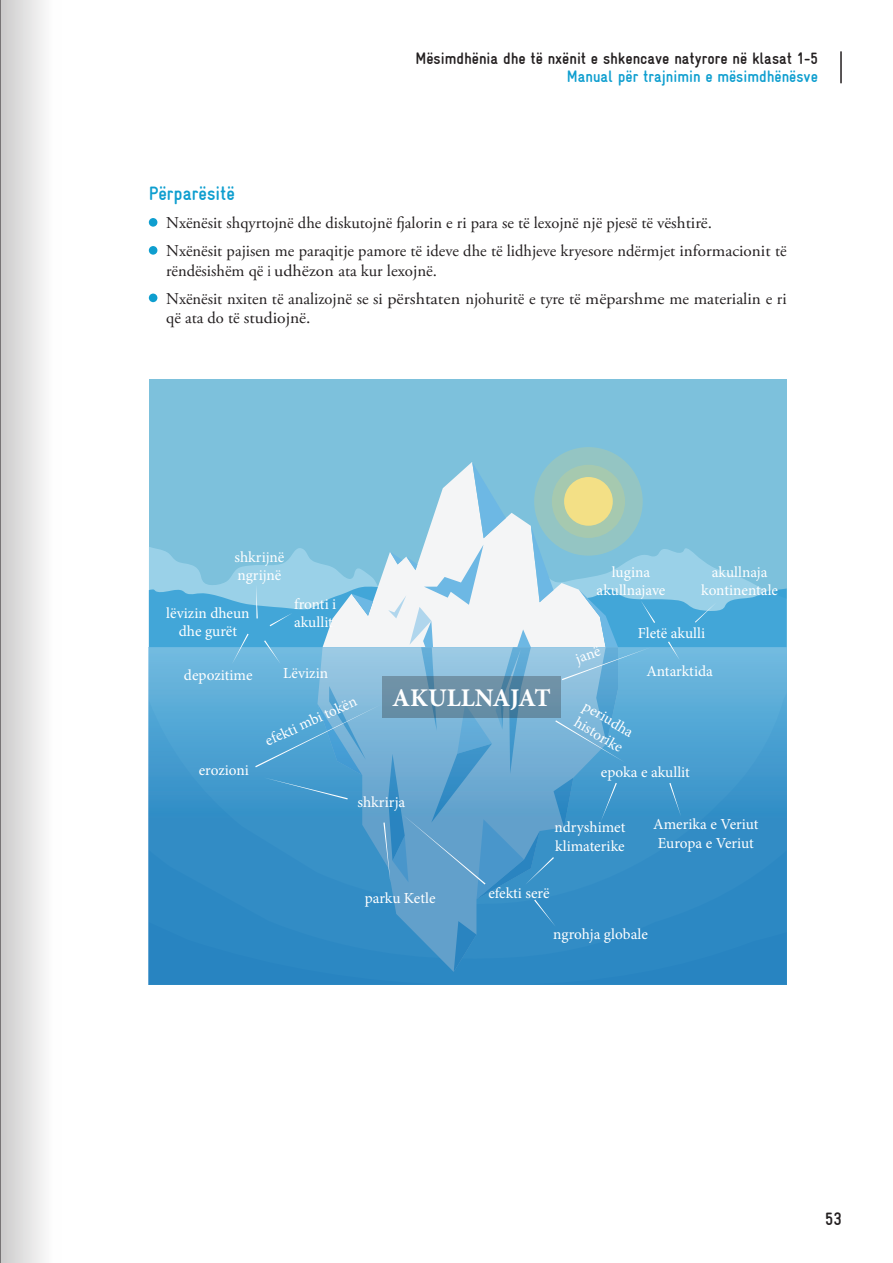
<style>
.page{position:relative;width:893px;height:1263px;background:#fff}
.page>*{position:absolute;margin:0;border:0;box-sizing:border-box;transform-origin:0 0}
.t1{font:700 25.5px "Minion Pro";color:#fff}
.t2{font:700 19.5px "Gravur Condensed";color:#0e9ecf}
.t3{font:700 18px "Gravur Condensed";color:#231f20}
.t4{font:16.5px/28px "Adobe Garamond Pro";color:#231f20}
.t5{font:700 16.5px "Gravur Condensed";color:#231f20}
.t6{font:700 16.5px "Gravur Condensed";color:#0e9ecf}
.t7{font:15.3px/18.3px "Minion Pro";color:#fff;text-align:center}
</style>
<div class="page">
<hr style="left:840px;top:52px;width:2px;height:31px;background:#231f20">
<div style="left:149px;top:218px;width:8px;height:9px;background:#0e9ecf;border-radius:50%"></div>
<div style="left:149px;top:246px;width:8px;height:9px;background:#0e9ecf;border-radius:50%"></div>
<div style="left:149px;top:294px;width:8px;height:8px;background:#0e9ecf;border-radius:50%"></div>
<div style="left:149px;top:379px;width:638px;height:606px;background:#7dc1dc"></div>
<div style="left:534px;top:447px;width:109px;height:109px;background:#94c5c3;border-radius:50%"></div>
<svg style="left:149px;top:462px;width:638px;height:523px"></svg>
<div style="left:0;top:0;width:62px;height:1263px;background:linear-gradient(to right,#cbcacb,#fff)"></div>
<hr style="left:0;top:0;width:1px;height:1263px;background:#231f20">
<p class="t5" style="left:415px;top:48px;width:404px">Mësimdhënia dhe të nxënit e shkencave natyrore në klasat 1-5</p>
<p class="t6" style="left:567px;top:66px;width:253px">Manual për trajnimin e mësimdhënësve</p>
<p class="t2" style="left:149px;top:181px;width:87px">Përparësitë</p>
<p class="t4" style="left:166px;top:209px;width:622px">Nxënësit shqyrtojnë dhe diskutojnë fjalorin e ri para se të lexojnë një pjesë të vështirë.<br>Nxënësit pajisen me paraqitje pamore të ideve dhe të lidhjeve kryesore ndërmjet informacionit të</p>
<p class="t4" style="left:166px;top:257px;width:622px">rëndësishëm që i udhëzon ata kur lexojnë.<br>Nxënësit nxiten të analizojnë se si përshtaten njohuritë e tyre të mëparshme me materialin e ri</p>
<p class="t4" style="left:166px;top:304px;width:146px">që ata do të studiojnë.</p>
<p class="t7" style="left:234px;top:548px;width:51px;text-align:left">shkrijnë ngrijnë</p>
<p class="t7" style="left:166px;top:604px;width:85px">lëvizin dheun dhe gurët</p>
<p class="t7" style="left:294px;top:595px;width:44px;text-align:left">fronti i akullit</p>
<p class="t7" style="left:283px;top:664px;width:47px">Lëvizin</p>
<p class="t7" style="left:184px;top:666px;width:70px">depozitime</p>
<p class="t7" style="left:199px;top:761px;width:52px">erozioni</p>
<p class="t7" style="left:262px;top:733px;width:101px;rotate:-25deg">efekti mbi tokën</p>
<h1 class="t1" style="left:392px;top:680px;width:160px">AKULLNAJAT</h1>
<p class="t7" style="left:357px;top:793px;width:49px">shkrirja</p>
<p class="t7" style="left:597px;top:563px;width:70px">lugina akullnajave</p>
<p class="t7" style="left:701px;top:563px;width:78px">akullnaja kontinentale</p>
<p class="t7" style="left:638px;top:624px;width:69px">Fletë akulli</p>
<p class="t7" style="left:573px;top:651px;width:27px;rotate:-20deg">janë</p>
<p class="t7" style="left:589px;top:697px;width:57px;text-align:left;rotate:31deg">periudha historike</p>
<p class="t7" style="left:646px;top:662px;width:68px">Antarktida</p>
<p class="t7" style="left:601px;top:763px;width:90px">epoka e akullit</p>
<p class="t7" style="left:365px;top:888px;width:72px">parku Ketle</p>
<p class="t7" style="left:554px;top:818px;width:73px;text-align:left">ndryshimet klimaterike</p>
<p class="t7" style="left:488px;top:884px;width:63px">efekti serë</p>
<p class="t7" style="left:653px;top:815px;width:107px">Amerika e Veriut<br>Europa e Veriut</p>
<p class="t7" style="left:553px;top:925px;width:96px">ngrohja globale</p>
<p class="t3" style="left:825px;top:1208px;width:18px">53</p>
</div>
